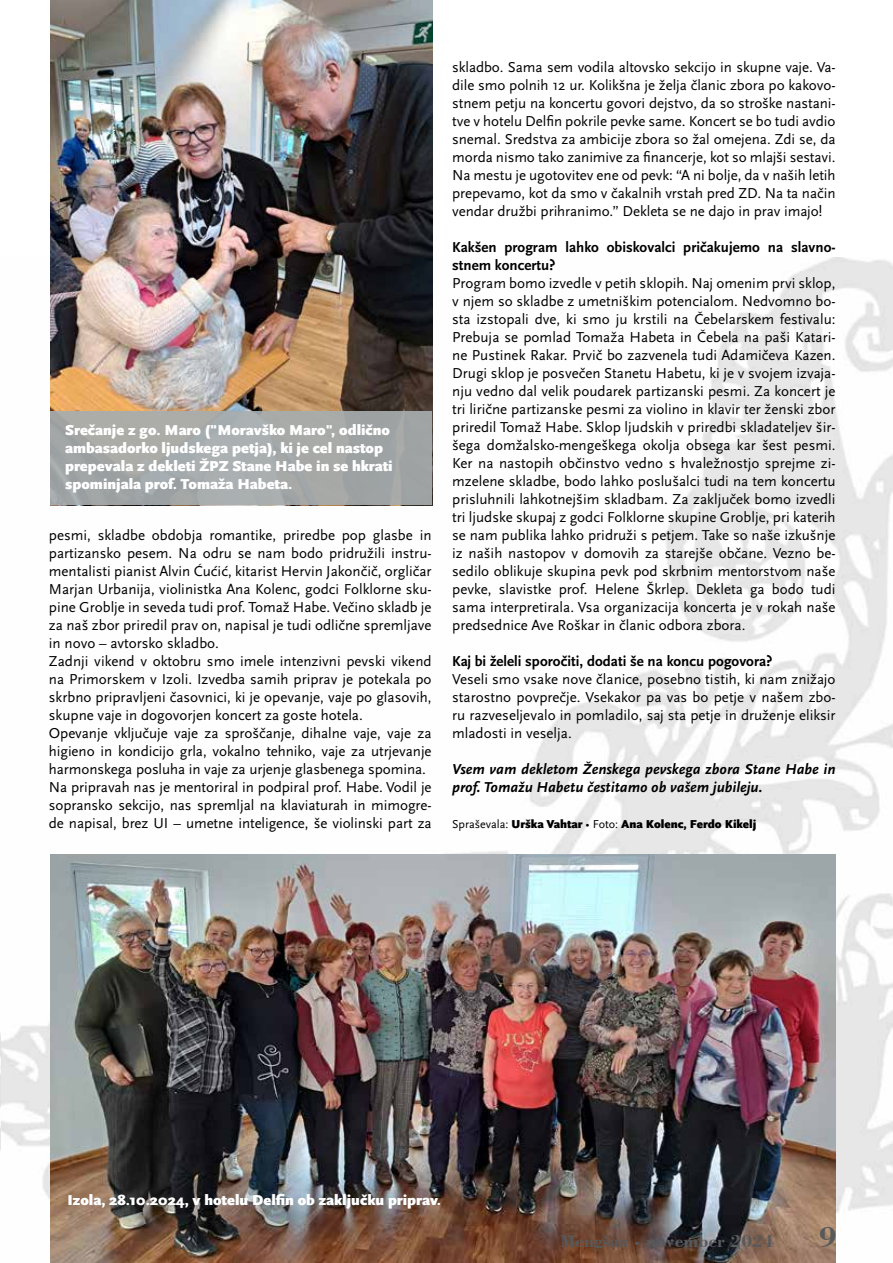
<style>
.page{position:relative;width:893px;height:1263px;background:#fff}
.page>*{position:absolute;margin:0;border:0;box-sizing:border-box;transform-origin:0 0}
.t1{font:700 30px "Bodoni BT";color:#58595b}
.t2{font:700 18px "Bodoni BT";color:#58595b}
.t3{font:15px/18px "Scala Sans Pro";color:#000;text-align:justify}
.t4{font:900 15px/18px "Scala Sans Pro";color:#fff}
.t5{font:700 15px/18px "Scala Sans Pro";color:#000}
.t6{font:italic 700 15px/18px "Scala Sans Pro";color:#000}
.t7{font:900 12px "Scala Sans Pro";color:#000}
.s1{font-weight:400}
</style>
<div class="page">
<img style="left:1px;top:258px;width:892px;height:1005px">
<img style="left:50px;top:0;width:382px;height:411px">
<img style="left:50px;top:854px;width:785px;height:409px">
<div style="left:50px;top:411px;width:382px;height:94px;background:#a7aaa8"></div>
<img style="left:0;top:1033px;width:1px;height:117px">
<p class="t4" style="left:65px;top:422px;width:329px">Srečanje z go. Maro ("Moravško Maro", odlično ambasadorko ljudskega petja), ki je cel nastop prepevala z dekleti ŽPZ Stane Habe in se hkrati spominjala prof. Tomaža Habeta.</p>
<p class="t3" style="left:49px;top:526px;width:384px;text-align:left">pesmi, skladbe obdobja romantike, priredbe pop glasbe in partizansko pesem. Na odru se nam bodo pridružili instru&shy;mentalisti pianist Alvin Ćućić, kitarist Hervin Jakončič, orgličar Marjan Urbanija, violinistka Ana Kolenc, godci Folklorne sku&shy;pine Groblje in seveda tudi prof. Tomaž Habe. Večino skladb je za naš zbor priredil prav on, napisal je tudi odlične spremljave in novo – avtorsko skladbo.<br>Zadnji vikend v oktobru smo imele intenzivni pevski vikend na Primorskem v Izoli. Izvedba samih priprav je potekala po skrbno pripravljeni časovnici, ki je opevanje, vaje po glasovih, skupne vaje in dogovorjen koncert za goste hotela.<br>Opevanje vključuje vaje za sproščanje, dihalne vaje, vaje za higieno in kondicijo grla, vokalno tehniko, vaje za utrjevanje harmonskega posluha in vaje za urjenje glasbenega spomina.<br>Na pripravah nas je mentoriral in podpiral prof. Habe. Vodil je sopransko sekcijo, nas spremljal na klaviaturah in mimogre&shy;de napisal, brez UI – umetne inteligence, še violinski part za</p>
<p class="t3" style="left:452px;top:58px;width:385px">skladbo. Sama sem vodila altovsko sekcijo in skupne vaje. Va&shy;dile smo polnih 12 ur. Kolikšna je želja članic zbora po kakovo&shy;stnem petju na koncertu govori dejstvo, da so stroške nastani&shy;tve v hotelu Delfin pokrile pevke same. Koncert se bo tudi avdio snemal. Sredstva za ambicije zbora so žal omejena. Zdi se, da morda nismo tako zanimive za financerje, kot so mlajši sestavi.<br>Na mestu je ugotovitev ene od pevk: “A ni bolje, da v naših letih prepevamo, kot da smo v čakalnih vrstah pred ZD. Na ta način vendar družbi prihranimo.” Dekleta se ne dajo in prav imajo!</p>
<p class="t5" style="left:452px;top:238px;width:385px">Kakšen program lahko obiskovalci pričakujemo na slavno&shy;stnem koncertu?</p>
<p class="t3" style="left:452px;top:274px;width:385px">Program bomo izvedle v petih sklopih. Naj omenim prvi sklop, v njem so skladbe z umetniškim potencialom. Nedvomno bo&shy;sta izstopali dve, ki smo ju krstili na Čebelarskem festivalu:<br>Prebuja se pomlad Tomaža Habeta in Čebela na paši Katari&shy;ne Pustinek Rakar. Prvič bo zazvenela tudi Adamičeva Kazen.<br>Drugi sklop je posvečen Stanetu Habetu, ki je v svojem izvaja&shy;nju vedno dal velik poudarek partizanski pesmi. Za koncert je tri lirične partizanske pesmi za violino in klavir ter ženski zbor priredil Tomaž Habe. Sklop ljudskih v priredbi skladateljev šir&shy;šega domžalsko-mengeškega okolja obsega kar šest pesmi.<br>Ker na nastopih občinstvo vedno s hvaležnostjo sprejme zi&shy;mzelene skladbe, bodo lahko poslušalci tudi na tem koncertu prisluhnili lahkotnejšim skladbam. Za zaključek bomo izvedli tri ljudske skupaj z godci Folklorne skupine Groblje, pri katerih se nam publika lahko pridruži s petjem. Take so naše izkušnje iz naših nastopov v domovih za starejše občane. Vezno be&shy;sedilo oblikuje skupina pevk pod skrbnim mentorstvom naše pevke, slavistke prof. Helene Škrlep. Dekleta ga bodo tudi sama interpretirala. Vsa organizacija koncerta je v rokah naše predsednice Ave Roškar in članic odbora zbora.</p>
<p class="t5" style="left:452px;top:652px;width:322px">Kaj bi želeli sporočiti, dodati še na koncu pogovora?</p>
<p class="t3" style="left:452px;top:670px;width:385px">Veseli smo vsake nove članice, posebno tistih, ki nam znižajo starostno povprečje. Vsekakor pa vas bo petje v našem zbo&shy;ru razveseljevalo in pomladilo, saj sta petje in druženje eliksir mladosti in veselja.</p>
<p class="t6" style="left:452px;top:760px;width:385px">Vsem vam dekletom Ženskega pevskega zbora Stane Habe in prof. Tomažu Habetu čestitamo ob vašem jubileju.</p>
<p class="t7" style="left:452px;top:817px;width:306px"><span class="s1">Spraševala:</span> Urška Vahtar <span class="s1">• Foto:</span> Ana Kolenc, Ferdo Kikelj</p>
<p class="t4" style="left:67px;top:1191px;width:375px">Izola, 28.10.2024, v hotelu Delfin ob zaključku priprav.</p>
<p class="t2" style="left:560px;top:1230px;width:215px">Mengšan - november 2024</p>
<h1 class="t1" style="left:819px;top:1218px;width:20px">9</h1>
</div>
